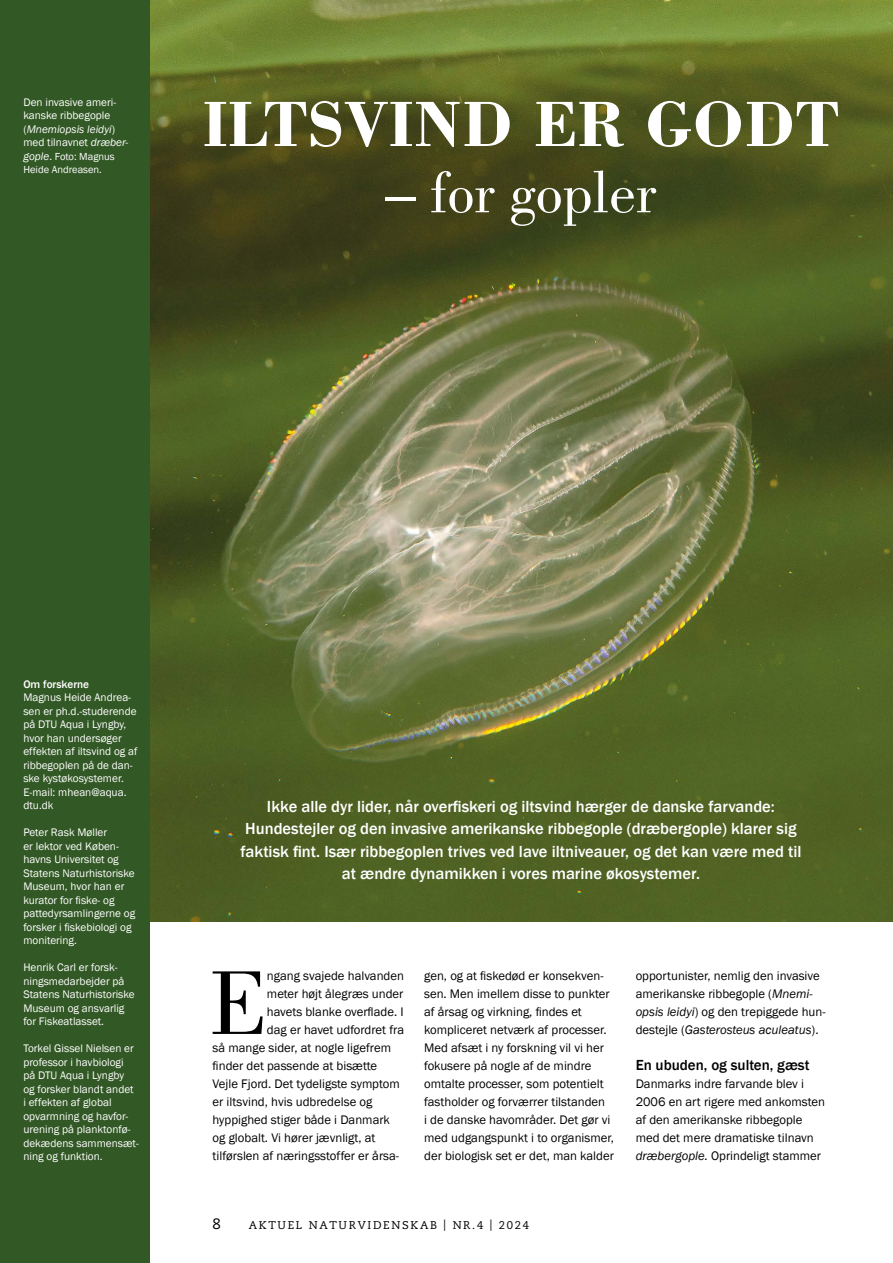
<style>
.page{position:relative;width:893px;height:1263px;background:#fff}
.page>*{position:absolute;margin:0;border:0;box-sizing:border-box;transform-origin:0 0}
.t1{font:93.6px "Bodoni Std";color:#000}
.t2{font:700 66px "Bodoni Std";color:#fff}
.t3{font:60px "Bodoni Std";color:#fff}
.t4{font:500 16.5px/22.5px "Franklin Gothic";color:#fff;text-align:center}
.t5{font:500 15px "Franklin Gothic";color:#000}
.t6{font:15px "Caecilia";color:#000}
.t7{font:12.75px/18px "Franklin Gothic";color:#000}
.t8{font:11.25px/13.5px "Franklin Gothic";color:#fff}
.t9{font:11.25px "Caecilia";letter-spacing:.15em;color:#000}
.t10{font:500 11.25px "Franklin Gothic";color:#fff}
.t11{font:10.5px/13.5px "Franklin Gothic";color:#fff}
.s1{font-style:italic}
.s2{font-style:italic;font-size:11.25px}
.s3{font-size:11.25px}
</style>
<div class="page">
<img style="left:150px;top:0;width:743px;height:921px">
<div style="left:0;top:0;width:150px;height:1263px;background:#325825"></div>
<p class="t8" style="left:23px;top:95px;width:107px">Den invasive ameri&shy;kanske ribbegople (<span class="s1">Mnemiopsis leidyi</span>) med tilnavnet <span class="s1">dræber-</span></p>
<p class="t11" style="left:23px;top:150px;width:93px"><span class="s2">gople</span><span class="s3">.</span> Foto: Magnus<br>Heide Andreasen.</p>
<h2 class="t2" style="left:202px;top:83px;width:638px">ILTSVIND ER GODT</h2>
<h3 class="t3" style="left:386px;top:159px;width:271px">– for gopler</h3>
<p class="t10" style="left:23px;top:677px;width:67px">Om forskerne</p>
<p class="t8" style="left:23px;top:691px;width:116px">Magnus Heide Andrea&shy;sen er ph.d.-studerende på DTU Aqua i Lyngby, hvor han undersøger effekten af iltsvind og af ribbegoplen på de dan&shy;ske kystøkosystemer.<br>E-mail: mhean@aqua. dtu.dk</p>
<p class="t8" style="left:23px;top:826px;width:113px">Peter Rask Møller<br>er lektor ved Køben&shy;havns Universitet og<br>Statens Naturhistoriske<br>Museum, hvor han er kurator for fiske- og pattedyrsamlingerne og forsker i fiskebiologi og monitering.</p>
<p class="t8" style="left:23px;top:961px;width:113px">Henrik Carl er forsk&shy;ningsmedarbejder på<br>Statens Naturhistoriske<br>Museum og ansvarlig for Fiskeatlasset.</p>
<p class="t8" style="left:23px;top:1042px;width:117px">Torkel Gissel Nielsen er professor i havbiologi<br>på DTU Aqua i Lyngby<br>og forsker blandt andet i effekten af global opvarmning og havfor&shy;urening på planktonfø&shy;dekædens sammensæt&shy;ning og funktion.</p>
<p class="t4" style="left:240px;top:795px;width:562px">Ikke alle dyr lider, når overfiskeri og iltsvind hærger de danske farvande:<br>Hundestejler og den invasive amerikanske ribbegople (dræbergople) klarer sig faktisk fint. Især ribbegoplen trives ved lave iltniveauer, og det kan være med til at ændre dynamikken i vores marine økosystemer.</p>
<h1 class="t1" style="left:210px;top:951px;width:59px">E</h1>
<p class="t7" style="left:267px;top:967px;width:139px">ngang svajede halvanden</p>
<p class="t7" style="left:267px;top:985px;width:138px">meter højt ålegræs under</p>
<p class="t7" style="left:267px;top:1003px;width:138px">havets blanke overflade. I</p>
<p class="t7" style="left:267px;top:1021px;width:139px">dag er havet udfordret fra</p>
<p class="t7" style="left:213px;top:1039px;width:180px">så mange sider, at nogle ligefrem</p>
<p class="t7" style="left:213px;top:1057px;width:166px">finder det passende at bisætte</p>
<p class="t7" style="left:213px;top:1075px;width:189px">Vejle Fjord. Det tydeligste symptom</p>
<p class="t7" style="left:213px;top:1093px;width:161px">er iltsvind, hvis udbredelse og</p>
<p class="t7" style="left:213px;top:1111px;width:179px">hyppighed stiger både i Danmark</p>
<p class="t7" style="left:213px;top:1129px;width:164px">og globalt. Vi hører jævnligt, at</p>
<p class="t7" style="left:213px;top:1147px;width:188px">tilførslen af næringsstoffer er årsa-</p>
<p class="t7" style="left:424px;top:967px;width:192px">gen, og at fiskedød er konsekven&shy;sen. Men imellem disse to punkter af årsag og virkning, findes et kompliceret netværk af processer.<br>Med afsæt i ny forskning vil vi her fokusere på nogle af de mindre omtalte processer, som potentielt fastholder og forværrer tilstanden<br>i de danske havområder. Det gør vi med udgangspunkt i to organismer, der biologisk set er det, man kalder</p>
<p class="t7" style="left:636px;top:967px;width:191px">opportunister, nemlig den invasive amerikanske ribbegople (<span class="s1">Mnemi&shy;opsis leidyi</span>) og den trepiggede hun&shy;destejle (<span class="s1">Gasterosteus aculeatus</span>).</p>
<p class="t5" style="left:636px;top:1056px;width:175px">En ubuden, og sulten, gæst</p>
<p class="t7" style="left:636px;top:1075px;width:191px">Danmarks indre farvande blev i<br>2006 en art rigere med ankomsten af den amerikanske ribbegople med det mere dramatiske tilnavn <span class="s1">dræbergople.</span> Oprindeligt stammer</p>
<p class="t6" style="left:213px;top:1215px;width:10px">8</p>
<p class="t9" style="left:249px;top:1218px;width:282px">AKTUEL NATURVIDENSKAB | NR.4 | 2024</p>
</div>
